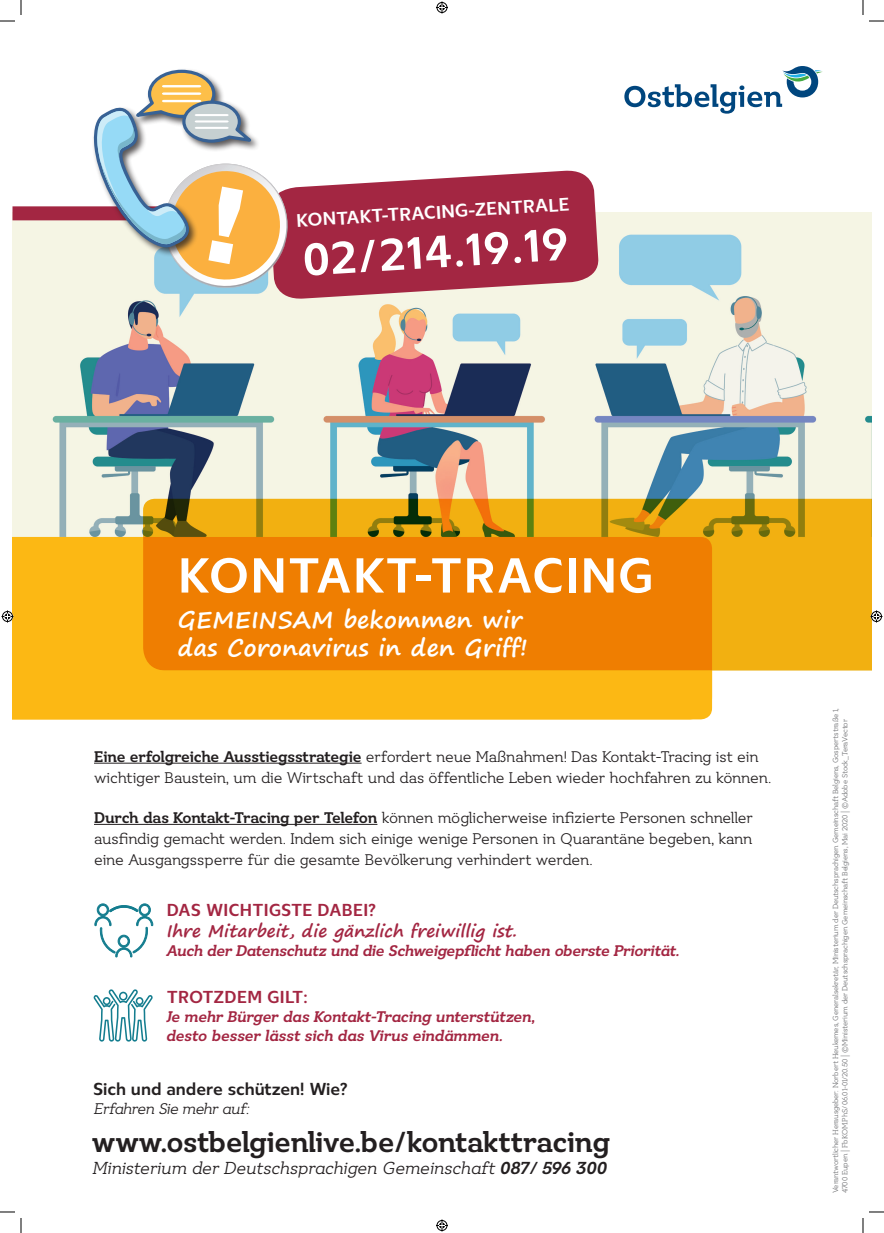
<style>
.page{position:relative;width:884px;height:1233px;background:#fff}
.page>*{position:absolute;margin:0;border:0;box-sizing:border-box;transform-origin:0 0}
.t1{font:700 51px "Ostbe Sans";letter-spacing:.02em;color:#fff}
.t2{font:700 47px "Ostbe Sans";color:#fff}
.t3{font:700 30px "Ostbe Serif";letter-spacing:-.015em;color:#231f20}
.t4{font:700 23px/27.6px "Segoe Print";letter-spacing:.01em;color:#fff}
.t5{font:700 19px "Ostbe Sans";color:#fff}
.t6{font:italic 18px "Ostbe Serif";letter-spacing:-.01em;color:#231f20}
.t7{font:700 18px "Ostbe Sans";letter-spacing:.01em;color:#a32642}
.t8{font:700 18px "Ostbe Sans";letter-spacing:-.005em;color:#231f20}
.t9{font:700 17px "Segoe Print";letter-spacing:.01em;color:#a32642}
.t10{font:16px/21px "Ostbe Serif";letter-spacing:-.01em;color:#231f20}
.t11{font:italic 700 16px/19px "Ostbe Serif";letter-spacing:-.02em;color:#a32642}
.t12{font:italic 16px "Ostbe Serif";letter-spacing:-.04em;color:#231f20}
.t13{font:7.7px/9.2px "Ostbe Serif";letter-spacing:-.02em;color:#6c6d70}
.s1{font-weight:700}
</style>
<div class="page">
<svg style="left:624px;top:66px;width:199px;height:48px"></svg>
<img style="left:12px;top:213px;width:859px;height:324px">
<svg style="left:143px;top:499px;width:728px;height:171px;fill:#f2b011"></svg>
<svg style="left:12px;top:537px;width:700px;height:182px;fill:#ef7e01"></svg>
<div style="left:12px;top:206px;width:262px;height:14px;background:#a32642"></div>
<div style="left:92px;top:68px;width:169px;height:189px;background:#231f20;opacity:.75"></div>
<svg style="left:94px;top:70px;width:506px;height:230px"></svg>
<hr style="left:94px;top:762px;width:268px;height:1px;background:#231f20">
<hr style="left:94px;top:824px;width:283px;height:1px;background:#231f20">
<svg style="left:94px;top:989px;width:59px;height:52px"></svg>
<svg style="left:94px;top:903px;width:60px;height:55px"></svg>
<svg style="left:0;top:1211px;width:15px;height:1px"></svg>
<svg style="left:869px;top:1211px;width:15px;height:1px"></svg>
<svg style="left:0;top:0;width:22px;height:22px"></svg>
<svg style="left:20px;top:1218px;width:2px;height:15px"></svg>
<svg style="left:862px;top:0;width:22px;height:22px"></svg>
<svg style="left:862px;top:1218px;width:2px;height:15px"></svg>
<svg style="left:436px;top:1px;width:12px;height:12px"></svg>
<svg style="left:436px;top:1219px;width:12px;height:12px"></svg>
<svg style="left:2px;top:610px;width:12px;height:12px"></svg>
<svg style="left:870px;top:610px;width:12px;height:12px"></svg>
<p class="t5" style="left:296px;top:209px;width:275px;rotate:-3deg">Ko ntakt-Tr aci ng -Zentr ale</p>
<h2 class="t2" style="left:301px;top:234px;width:268px;rotate:-4deg">02/214.19.19</h2>
<h1 class="t1" style="left:178px;top:546px;width:477px">KOntakt-TRACING</h1>
<h3 class="t4" style="left:178px;top:605px;width:351px">GEMEINSAM bekommen wir das Coronavirus in den Griff!</h3>
<p class="t10" style="left:94px;top:746px;width:679px"><span class="s1">Eine erfolgreiche Ausstiegsstrategie</span> erfordert neue Maßnahmen! Das Kontakt-Tracing ist ein wichtiger Baustein, um die Wirtschaft und das öffentliche Leben wieder hochfahren zu können.</p>
<p class="t10" style="left:94px;top:807px;width:660px;text-align:justify"><span class="s1">Durch das Kontakt-Tracing per Telefon</span> können möglicherweise infizierte Personen schneller ausfindig gemacht werden. Indem sich einige wenige Personen in Quarantäne begeben, kann eine Ausgangssperre für die gesamte Bevölkerung verhindert werden.</p>
<p class="t7" style="left:167px;top:900px;width:211px">Das Wichtigste dabei?</p>
<p class="t9" style="left:167px;top:915px;width:354px">Ihre Mitarbeit, die gänzlich freiwillig ist.</p>
<p class="t11" style="left:167px;top:942px;width:515px">Auch der Datenschutz und die Schweigepflicht haben oberste Priorität.</p>
<p class="t7" style="left:167px;top:987px;width:13px">Tro</p>
<p class="t7" style="left:202px;top:987px;width:107px">tzdem gi lt:</p>
<p class="t11" style="left:167px;top:1008px;width:370px">Je mehr Bürger das Kontakt-Tracing unterstützen, desto besser lässt sich das Virus eindämmen.</p>
<p class="t8" style="left:93px;top:1078px;width:256px">Sich und andere schützen! Wie?</p>
<p class="t12" style="left:94px;top:1100px;width:157px">Erfahren Sie mehr auf:</p>
<h3 class="t3" style="left:92px;top:1125px;width:520px">www.ostbelgienlive.be/kontakttracing</h3>
<p class="t6" style="left:93px;top:1158px;width:515px">Ministerium der Deutschsprachigen Gemeinschaft <span class="s1">087/ 596 300</span></p>
<p class="t13" style="left:831px;top:1193px;width:486px;rotate:-90deg">Verantwortlicher Herausgeber: Norbert Heukemes, Generalsekretär, Ministerium der Deutschsprachigen Gemeinschaft Belgiens, Gospertstraße 1,<br>4700 Eupen | FbKOM.PhS/06.01-01/20.50 | ©Ministerium der Deutschsprachigen Gemeinschaft Belgiens, Mai 2020 | ©Adobe Stock_TeraVector</p>
</div>
